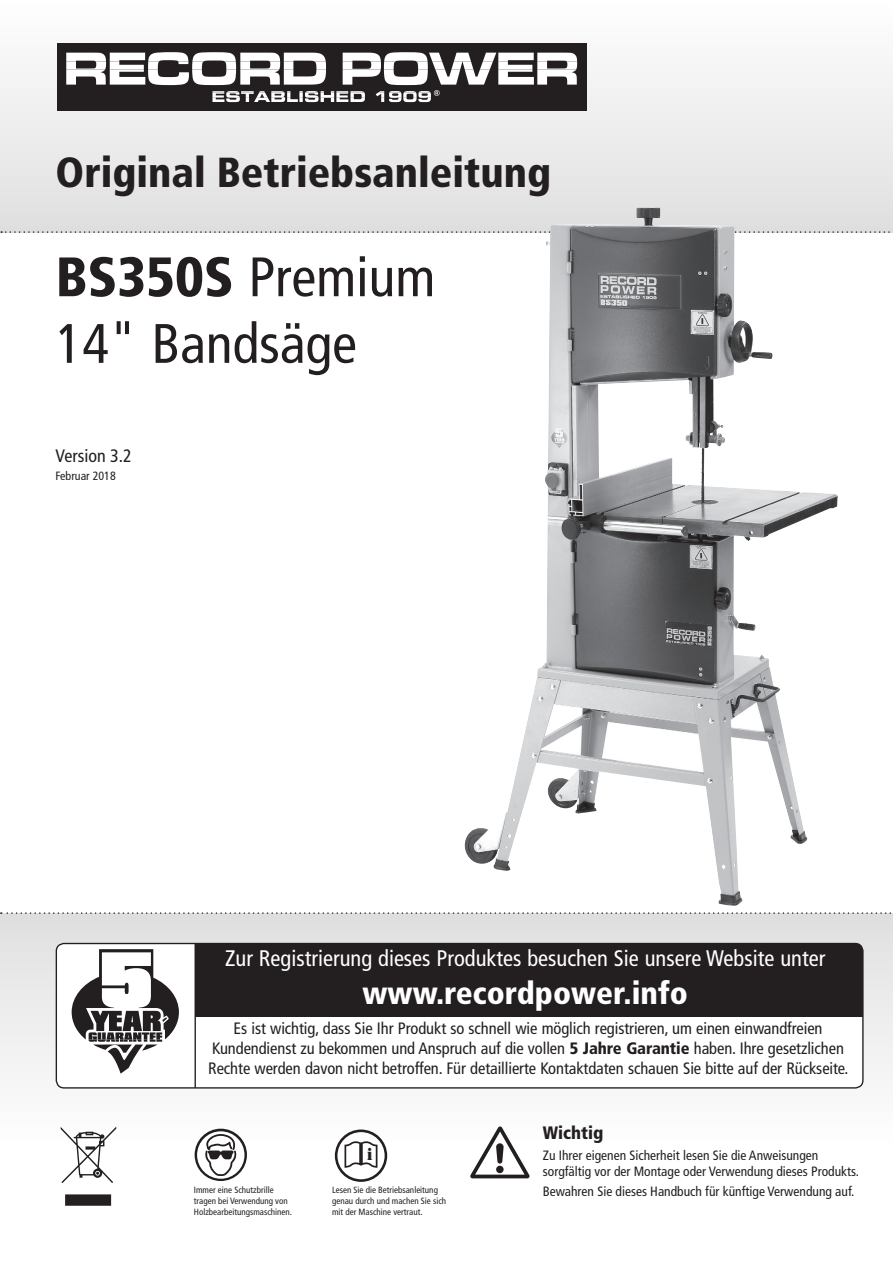
<style>
.page{position:relative;width:893px;height:1263px;background:#fff}
.page>*{position:absolute;margin:0;border:0;box-sizing:border-box;transform-origin:0 0}
.t1{font:condensed 55.5px/66.6px "Frutiger";color:#231f20}
.t2{font:900 condensed 42px "Frutiger";color:#231f20}
.t3{font:900 condensed 31.5px "Frutiger";color:#fff}
.t4{font:condensed 22.5px "Frutiger";color:#fff}
.t5{font:condensed 18px "Frutiger";color:#231f20}
.t6{font:900 condensed 18px "Frutiger";color:#231f20}
.t7{font:800 16.8px "Times";color:#231f20}
.t8{font:condensed 16.5px/19.8px "Frutiger";letter-spacing:-.005em;color:#231f20;text-align:center}
.t9{font:condensed 13.5px/16.2px "Frutiger";color:#231f20}
.t10{font:condensed 12px "Frutiger";color:#231f20}
.t11{font:condensed 9px/10.8px "Frutiger";color:#231f20}
.s1{font-weight:900}
</style>
<div class="page">
<div style="left:0;top:913px;width:893px;height:232px;background:linear-gradient(to bottom,#dfdfdf,#fefefe)"></div>
<svg style="left:1px;top:912px;width:892px;height:2px"></svg>
<div style="left:0;top:0;width:893px;height:232px;background:linear-gradient(to bottom,#fefefe,#dfdfe0)"></div>
<div style="left:57px;top:43px;width:529px;height:68px;background:#231f20"></div>
<svg style="left:66px;top:52px;width:511px;height:50px"></svg>
<svg style="left:195px;top:1129px;width:52px;height:52px"></svg>
<div style="left:197px;top:1131px;width:47px;height:48px;background:#fff;border-radius:50%"></div>
<svg style="left:194px;top:1134px;width:43px;height:47px"></svg>
<svg style="left:61px;top:1126px;width:55px;height:80px"></svg>
<svg style="left:1px;top:231px;width:892px;height:2px"></svg>
<svg style="left:335px;top:1129px;width:52px;height:53px"></svg>
<div style="left:56px;top:943px;width:807px;height:145px;background:#fff;border-radius:8px"></div>
<div style="left:195px;top:943px;width:668px;height:73px;background:#231f20"></div>
<hr style="left:195px;top:943px;width:1px;height:145px;background:#231f20">
<div style="left:56px;top:943px;width:808px;height:145px;border:1px solid #231f20;border-radius:8px"></div>
<svg style="left:72px;top:949px;width:107px;height:125px"></svg>
<svg style="left:470px;top:1126px;width:60px;height:52px"></svg>
<img style="left:465px;top:208px;width:342px;height:698px">
<h2 class="t2" style="left:56px;top:147px;width:497px">Original Betriebsanleitung</h2>
<h1 class="t1" style="left:56px;top:244px;width:381px"><span class="s1">BS350S</span> Premium<br>14" Bandsäge</h1>
<p class="t5" style="left:56px;top:445px;width:78px">Version 3.2</p>
<p class="t10" style="left:56px;top:469px;width:62px">Februar 2018</p>
<h3 class="t4" style="left:225px;top:945px;width:602px">Zur Registrierung dieses Produktes besuchen Sie unsere Website unter</h3>
<h3 class="t3" style="left:363px;top:973px;width:327px">www.recordpower.info</h3>
<p class="t8" style="left:208px;top:1018px;width:642px">Es ist wichtig, dass Sie Ihr Produkt so schnell wie möglich registrieren, um einen einwandfreien<br>Kundendienst zu bekommen und Anspruch auf die vollen <span class="s1">5 Jahre Garantie</span> haben. Ihre gesetzlichen<br>Rechte werden davon nicht betroffen. Für detaillierte Kontaktdaten schauen Sie bitte auf der Rückseite.</p>
<p class="t7" style="left:367px;top:1143px;width:7px">i</p>
<p class="t11" style="left:194px;top:1184px;width:100px">Immer eine Schutzbrille tragen bei Verwendung von<br>Holzbearbeitungsmaschinen.</p>
<p class="t11" style="left:332px;top:1184px;width:116px">Lesen Sie die Betriebsanleitung genau durch und machen Sie sich mit der Maschine vertraut.</p>
<p class="t6" style="left:543px;top:1122px;width:62px">Wichtig</p>
<p class="t9" style="left:543px;top:1147px;width:318px">Zu Ihrer eigenen Sicherheit lesen Sie die Anweisungen sorgfältig vor der Montage oder Verwendung dieses Produkts.</p>
<p class="t9" style="left:543px;top:1184px;width:313px">Bewahren Sie dieses Handbuch für künftige Verwendung auf.</p>
</div>
